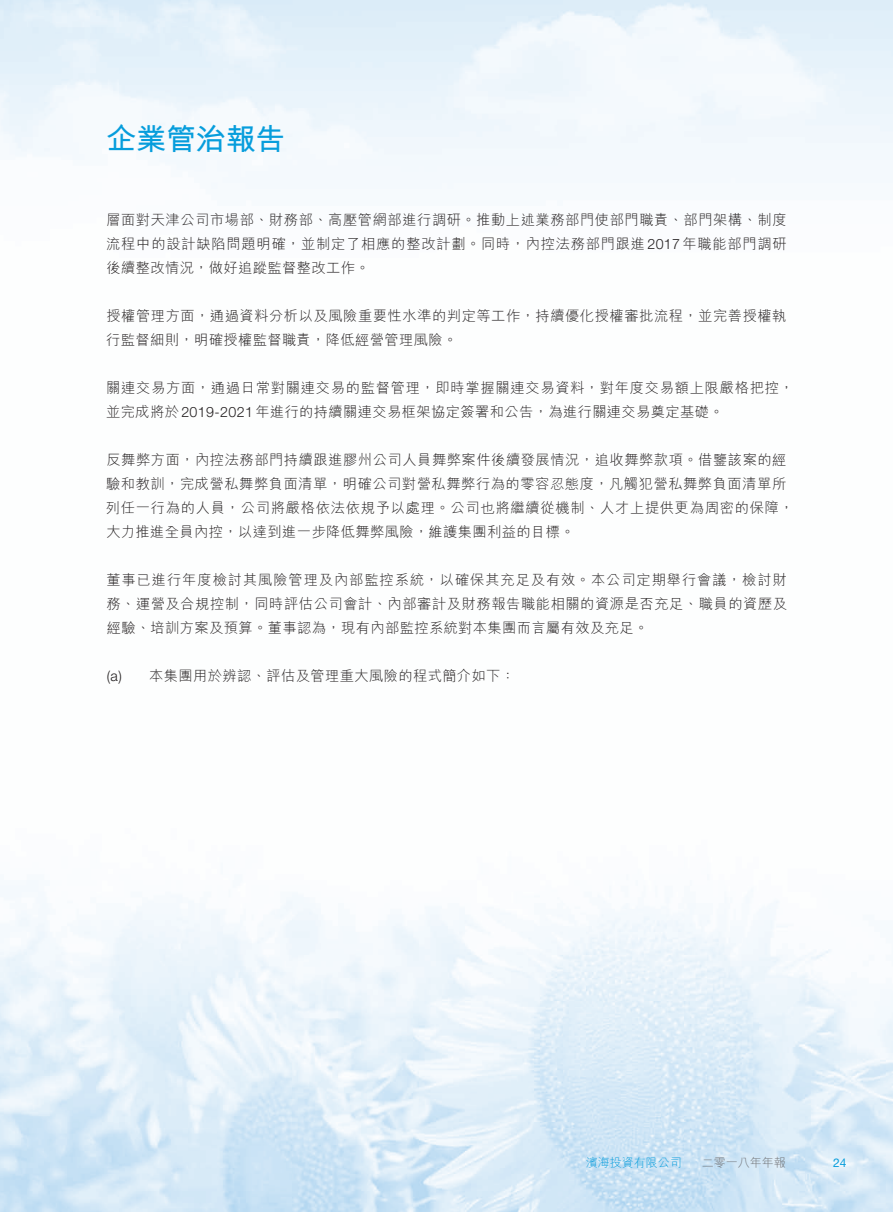
<style>
.page{position:relative;width:893px;height:1212px;background:#fff}
.page>*{position:absolute;margin:0;border:0;box-sizing:border-box;transform-origin:0 0}
.t1{font:700 30px "M Hei HK";letter-spacing:-.005em;color:#069ddc}
.t2{font:300 14.25px/24px "M Hei HK";letter-spacing:.04em;color:#231f20}
.t3{font:300 14.25px "Helvetica Neue";color:#231f20}
.t4{font:300 12px "M Hei HK";color:#069ddc}
.t5{font:300 12px "M Hei HK";color:#6c6d70}
.t6{font:12px "Helvetica Neue";color:#069ddc}
.s1{font-family:"Helvetica Neue"}
</style>
<div class="page">
<img style="left:0;top:0;width:893px;height:1212px">
<h1 class="t1" style="left:106px;top:117px;width:180px">企業管治報告</h1>
<p class="t2" style="left:106px;top:208px;width:682px;text-align:justify">層面對天津公司市場部、財務部、高壓管網部進行調研。推動上述業務部門使部門職責、部門架構、制度流程中的設計缺陷問題明確，並制定了相應的整改計劃。同時，內控法務部門跟進<span class="s1">2017</span>年職能部門調研後續整改情況，做好追蹤監督整改工作。</p>
<p class="t2" style="left:106px;top:304px;width:682px">授權管理方面，通過資料分析以及風險重要性水準的判定等工作，持續優化授權審批流程，並完善授權執行監督細則，明確授權監督職責，降低經營管理風險。</p>
<p class="t2" style="left:106px;top:376px;width:689px">關連交易方面，通過日常對關連交易的監督管理，即時掌握關連交易資料，對年度交易額上限嚴格把控，並完成將於<span class="s1">2019-2021</span>年進行的持續關連交易框架協定簽署和公告，為進行關連交易奠定基礎。</p>
<p class="t2" style="left:106px;top:448px;width:689px">反舞弊方面，內控法務部門持續跟進膠州公司人員舞弊案件後續發展情況，追收舞弊款項。借鑒該案的經驗和教訓，完成營私舞弊負面清單，明確公司對營私舞弊行為的零容忍態度，凡觸犯營私舞弊負面清單所列任一行為的人員，公司將嚴格依法依規予以處理。公司也將繼續從機制、人才上提供更為周密的保障，大力推進全員內控，以達到進一步降低舞弊風險，維護集團利益的目標。</p>
<p class="t2" style="left:106px;top:568px;width:682px;text-align:justify">董事已進行年度檢討其風險管理及內部監控系統，以確保其充足及有效。本公司定期舉行會議，檢討財務、運營及合規控制，同時評估公司會計、內部審計及財務報告職能相關的資源是否充足、職員的資歷及經驗、培訓方案及預算。董事認為，現有內部監控系統對本集團而言屬有效及充足。</p>
<p class="t2" style="left:149px;top:664px;width:367px">本集團用於辨認、評估及管理重大風險的程式簡介如下：</p>
<p class="t3" style="left:107px;top:668px;width:17px">)a(</p>
<p class="t4" style="left:586px;top:1154px;width:97px">濱海投資有限公司</p>
<p class="t5" style="left:702px;top:1154px;width:85px">二零一八年年報</p>
<p class="t6" style="left:833px;top:1155px;width:15px">24</p>
</div>
